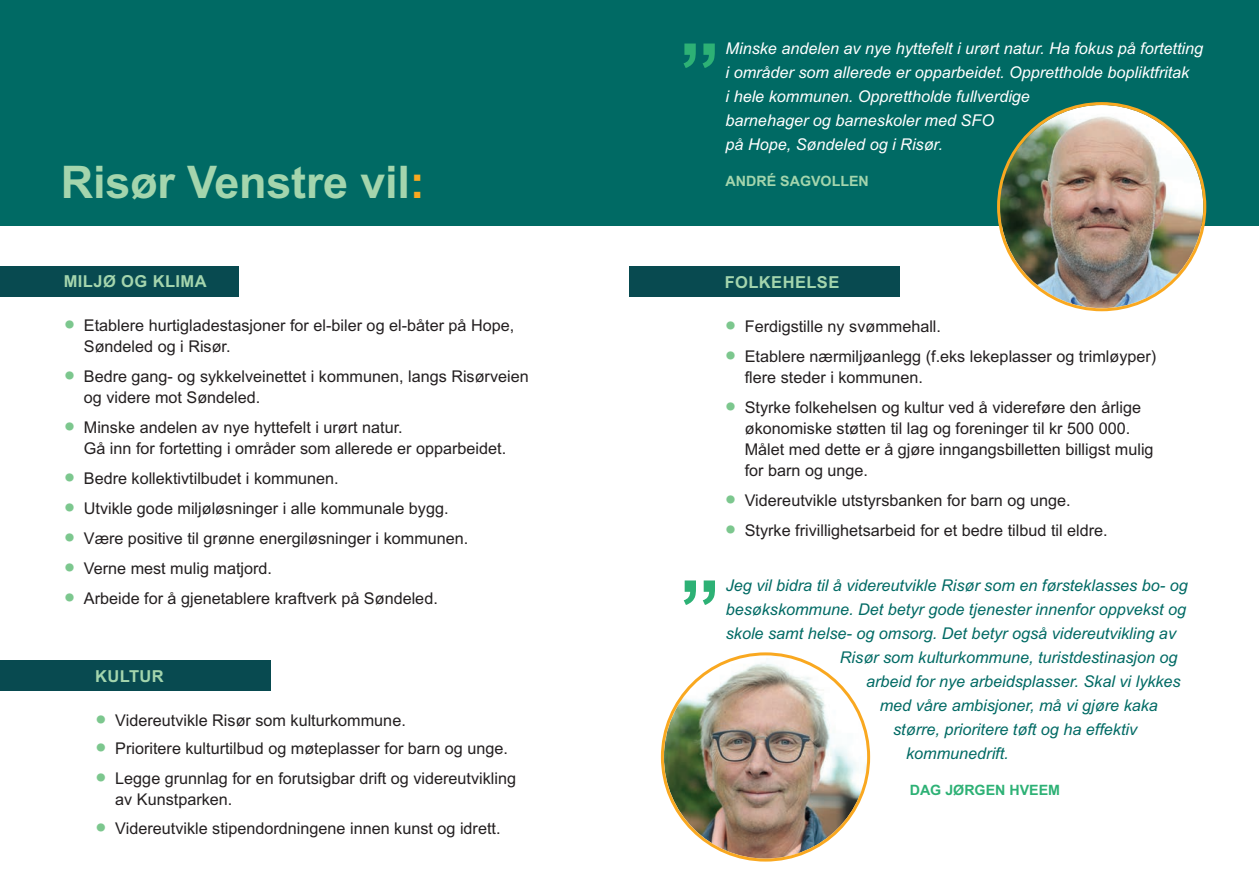
<style>
.page{position:relative;width:1259px;height:893px;background:#fff}
.page>*{position:absolute;margin:0;border:0;box-sizing:border-box;transform-origin:0 0}
.t1{font:700 82.5px "Arial";color:#2db175}
.t2{font:700 45px "Arial";letter-spacing:-.005em;color:#a4d5ad}
.t3{font:700 16.5px "Arial";letter-spacing:.025em;color:#a4d5ad}
.t4{font:16.2px/21px "Arial";color:#231f20}
.t5{font:italic 16.2px "Arial";color:#006a64}
.t6{font:italic 16.2px/24px "Arial";color:#fff}
.t7{font:700 14.25px "Arial";color:#a4d5ad}
.t8{font:700 14.25px "Arial";color:#2db175}
.s1{color:#f9a820}
.s2{font-size:33px;color:#7cc78e}
</style>
<div class="page">
<div style="left:0;top:0;width:1259px;height:225px;background:#006a64"></div>
<div style="left:0;top:266px;width:239px;height:31px;background:#084a50"></div>
<div style="left:629px;top:266px;width:270px;height:31px;background:#084a50"></div>
<div style="left:0;top:660px;width:270px;height:31px;background:#084a50"></div>
<img style="left:997px;top:102px;width:209px;height:209px">
<img style="left:661px;top:652px;width:209px;height:210px">
<h2 class="t2" style="left:61px;top:165px;width:365px">Risør Venstre vil<span class="s1">:</span></h2>
<p class="t3" style="left:64px;top:276px;width:144px">MILJØ OG KLIMA</p>
<p class="t4" style="left:84px;top:317px;width:432px;text-indent:-20px"><span class="s2">•</span> Etablere hurtigladestasjoner for el-biler og el-båter på Hope,<br>Søndeled og i Risør.</p>
<p class="t4" style="left:84px;top:368px;width:446px;text-indent:-20px"><span class="s2">•</span> Bedre gang- og sykkelveinettet i kommunen, langs Risørveien og videre mot Søndeled.</p>
<p class="t4" style="left:84px;top:419px;width:424px;text-indent:-20px"><span class="s2">•</span> Minske andelen av nye hyttefelt i urørt natur.<br>Gå inn for fortetting i områder som allerede er opparbeidet.</p>
<p class="t4" style="left:64px;top:470px;width:276px"><span class="s2">•</span> Bedre kollektivtilbudet i kommunen.</p>
<p class="t4" style="left:64px;top:500px;width:386px"><span class="s2">•</span> Utvikle gode miljøløsninger i alle kommunale bygg.</p>
<p class="t4" style="left:64px;top:530px;width:406px"><span class="s2">•</span> Være positive til grønne energiløsninger i kommunen.</p>
<p class="t4" style="left:64px;top:560px;width:210px"><span class="s2">•</span> Verne mest mulig matjord.</p>
<p class="t4" style="left:64px;top:590px;width:375px"><span class="s2">•</span> Arbeide for å gjenetablere kraftverk på Søndeled.</p>
<p class="t3" style="left:95px;top:670px;width:70px">KULTUR</p>
<p class="t4" style="left:95px;top:711px;width:312px"><span class="s2">•</span> Videreutvikle Risør som kulturkommune.</p>
<p class="t4" style="left:95px;top:740px;width:414px"><span class="s2">•</span> Prioritere kulturtilbud og møteplasser for barn og unge.</p>
<p class="t4" style="left:115px;top:770px;width:402px;text-indent:-20px"><span class="s2">•</span> Legge grunnlag for en forutsigbar drift og videreutvikling av Kunstparken.</p>
<p class="t4" style="left:95px;top:819px;width:407px"><span class="s2">•</span> Videreutvikle stipendordningene innen kunst og idrett.</p>
<h1 class="t1" style="left:679px;top:44px;width:43px">”</h1>
<p class="t6" style="left:725px;top:38px;width:479px">Minske andelen av nye hyttefelt i urørt natur. Ha fokus på fortetting i områder som allerede er opparbeidet. Opprettholde bopliktfritak<br>i hele kommunen. Opprettholde fullverdige<br>barnehager og barneskoler med SFO<br>på Hope, Søndeled og i Risør.</p>
<p class="t7" style="left:725px;top:176px;width:145px">ANDRÉ SAGVOLLEN</p>
<p class="t3" style="left:724px;top:276px;width:116px">FOLKEHELSE</p>
<p class="t4" style="left:724px;top:317px;width:218px"><span class="s2">•</span> Ferdigstille ny svømmehall.</p>
<p class="t4" style="left:745px;top:347px;width:413px;text-indent:-20px"><span class="s2">•</span> Etablere nærmiljøanlegg (f.eks lekeplasser og trimløyper) flere steder i kommunen.</p>
<p class="t4" style="left:745px;top:398px;width:410px;text-indent:-20px"><span class="s2">•</span> Styrke folkehelsen og kultur ved å videreføre den årlige økonomiske støtten til lag og foreninger til kr 500 000.<br>Målet med dette er å gjøre inngangsbilletten billigst mulig for barn og unge.</p>
<p class="t4" style="left:724px;top:491px;width:347px"><span class="s2">•</span> Videreutvikle utstyrsbanken for barn og unge.</p>
<p class="t4" style="left:724px;top:521px;width:384px"><span class="s2">•</span> Styrke frivillighetsarbeid for et bedre tilbud til eldre.</p>
<h1 class="t1" style="left:679px;top:580px;width:43px">”</h1>
<p class="t5" style="left:726px;top:579px;width:463px">Jeg vil bidra til å videreutvikle Risør som en førsteklasses bo- og</p>
<p class="t5" style="left:726px;top:603px;width:462px">besøkskommune. Det betyr gode tjenester innenfor oppvekst og</p>
<p class="t5" style="left:726px;top:627px;width:452px">skole samt helse- og omsorg. Det betyr også videreutvikling av</p>
<p class="t5" style="left:840px;top:651px;width:339px">Risør som kulturkommune, turistdestinasjon og</p>
<p class="t5" style="left:866px;top:675px;width:316px">arbeid for nye arbeidsplasser. Skal vi lykkes</p>
<p class="t5" style="left:879px;top:699px;width:280px">med våre ambisjoner, må vi gjøre kaka</p>
<p class="t5" style="left:893px;top:723px;width:245px">større, prioritere tøft og ha effektiv</p>
<p class="t5" style="left:906px;top:747px;width:104px">kommunedrift.</p>
<p class="t8" style="left:909px;top:785px;width:152px">DAG JØRGEN HVEEM</p>
</div>
